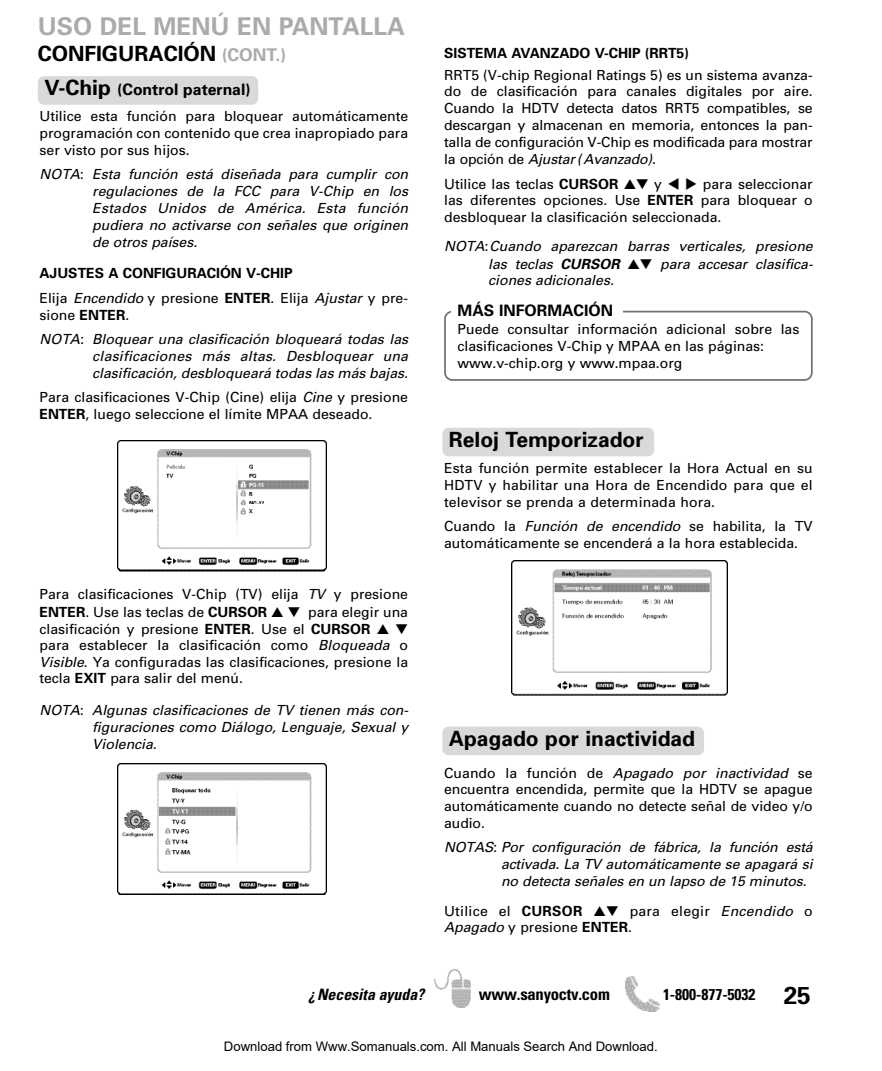
<style>
.page{position:relative;width:882px;height:1071px;background:#fff}
.page>*{position:absolute;margin:0;border:0;box-sizing:border-box;transform-origin:0 0}
.t1{font:700 24.5px "Univers";color:#ababab}
.t2{font:700 21px "Univers";color:#000}
.t3{font:700 condensed 16.62px "Univers";letter-spacing:-.015em;color:#000}
.t4{font:700 15.75px "Univers";color:#000}
.t5{font:700 condensed 15.75px "Univers";color:#000}
.t6{font:italic 700 condensed 15.75px "Univers";color:#000}
.t7{font:14px/16.8px "Univers";color:#000;text-align:justify}
.t8{font:italic 14px/16.8px "Univers";color:#000;text-align:justify}
.t9{font:700 14px/24.3px "Univers";color:#000}
.t10{font:14px/16.3px "Univers";letter-spacing:.02em;color:#000}
.t11{font:13.12px "Arial";color:#000}
.s1{font-size:17.5px;color:#ababab}
.s2{font-size:21px}
.s3{font-weight:400}
.s4{font-weight:400;font-style:italic}
.s5{font-style:normal}
.s6{font-weight:700;font-style:normal}
.s7{font-style:italic}
.s8{font-weight:700}
.s9{font-stretch:normal;font-size:24.5px}
</style>
<div class="page">
<img style="left:435px;top:969px;width:36px;height:39px">
<img style="left:625px;top:976px;width:35px;height:35px">
<div style="left:38px;top:76px;width:220px;height:29px;background:#d9d9d9;border-radius:6px"></div>
<img style="left:117px;top:440px;width:210px;height:64px">
<img style="left:117px;top:504px;width:210px;height:67px">
<img style="left:117px;top:764px;width:210px;height:64px">
<img style="left:117px;top:828px;width:210px;height:67px">
<svg style="left:444px;top:311px;width:369px;height:70px"></svg>
<div style="left:451px;top:307px;width:172px;height:9px;background:#fff"></div>
<div style="left:442px;top:428px;width:212px;height:28px;background:#d9d9d9;border-radius:6px"></div>
<img style="left:511px;top:560px;width:217px;height:67px">
<img style="left:511px;top:627px;width:217px;height:69px">
<div style="left:442px;top:727px;width:262px;height:28px;background:#d9d9d9;border-radius:6px"></div>
<h1 class="t1" style="left:38px;top:18px;width:369px">USO DEL MENÚ EN PANTALLA</h1>
<h2 class="t2" style="left:38px;top:46px;width:250px">CONFIGURACIÓN <span class="s1">(CONT.)</span></h2>
<p class="t4" style="left:44px;top:84px;width:208px"><span class="s2">V-Chip</span> (Control paternal)</p>
<p class="t7" style="left:40px;top:109px;width:370px">Utilice esta función para bloquear automáticamente programación con contenido que crea inapropiado para ser visto por sus hijos.</p>
<p class="t8" style="left:92px;top:167px;width:317px;text-indent:-53px">NOTA: Esta función está diseñada para cumplir con regulaciones de la FCC para V-Chip en los Estados Unidos de América. Esta función pudiera no activarse con señales que originen de otros países.</p>
<p class="t9" style="left:40px;top:263px;width:370px">AJUSTES A CONFIGURACIÓN V-CHIP<br><span class="s3">Elija</span> <span class="s4">Encendido</span> <span class="s3">y presione</span> ENTER<span class="s3">. Elija</span> <span class="s4">Ajustar</span> <span class="s3">y pre-</span></p>
<p class="t8" style="left:40px;top:304px;width:370px;line-height:24.3px"><span class="s5">sione</span> <span class="s6">ENTER</span><span class="s5">.<br></span>NOTA: Bloquear una clasificación bloqueará todas las</p>
<p class="t8" style="left:92px;top:349px;width:317px">clasificaciones más altas. Desbloquear una clasificación, desbloqueará todas las más bajas.</p>
<p class="t7" style="left:40px;top:390px;width:370px">Para clasificaciones V-Chip (Cine) elija <span class="s7">Cine</span> y presione<br><span class="s8">ENTER</span>, luego seleccione el límite MPAA deseado.</p>
<p class="t7" style="left:40px;top:587px;width:370px">Para clasificaciones V-Chip (TV) elija <span class="s7">TV</span> y presione <span class="s8">ENTER</span>. Use las teclas de <span class="s8">CURSOR</span> ▲ ▼ para elegir una clasificación y presione <span class="s8">ENTER</span>. Use el <span class="s8">CURSOR</span> ▲ ▼ para establecer la clasificación como <span class="s7">Bloqueada</span> o <span class="s7">Visible</span>. Ya configuradas las clasificaciones, presione la tecla <span class="s8">EXIT</span> para salir del menú.</p>
<p class="t8" style="left:92px;top:703px;width:318px;text-indent:-53px">NOTA: Algunas clasificaciones de TV tienen más con&shy;figuraciones como Diálogo, Lenguaje, Sexual y Violencia.</p>
<p class="t9" style="left:444px;top:42px;width:246px">SISTEMA AVANZADO V-CHIP (RRT5)</p>
<p class="t7" style="left:444px;top:68px;width:370px">RRT5 (V-chip Regional Ratings 5) es un sistema avanza&shy;do de clasificación para canales digitales por aire.<br>Cuando la HDTV detecta datos RRT5 compatibles, se descargan y almacenan en memoria, entonces la pan&shy;talla de configuración V-Chip es modificada para mostrar la opción de <span class="s7">Ajustar (Avanzado)</span>.</p>
<p class="t7" style="left:444px;top:177px;width:219px">Utilice las teclas <span class="s8">CURSOR</span> ▲▼ y</p>
<p class="t7" style="left:444px;top:177px;width:370px;text-indent:259px">para seleccionar las diferentes opciones. Use <span class="s8">ENTER</span> para bloquear o desbloquear la clasificación seleccionada.</p>
<p class="t8" style="left:488px;top:239px;width:326px;text-indent:-44px">NOTA:Cuando aparezcan barras verticales, presione las teclas <span class="s8">CURSOR</span> ▲▼ para accesar clasifica&shy;ciones adicionales.</p>
<p class="t4" style="left:458px;top:304px;width:157px">MÁS INFORMACIÓN</p>
<p class="t7" style="left:458px;top:322px;width:343px;text-align:left">Puede consultar información adicional sobre las clasificaciones V-Chip y MPAA en las páginas: www.v-chip.org y www.mpaa.org</p>
<h2 class="t2" style="left:449px;top:432px;width:196px">Reloj Temporizador</h2>
<p class="t7" style="left:444px;top:461px;width:370px">Esta función permite establecer la Hora Actual en su HDTV y habilitar una Hora de Encendido para que el televisor se prenda a determinada hora.</p>
<p class="t7" style="left:444px;top:519px;width:370px">Cuando la <span class="s7">Función de encendido</span> se habilita, la TV automáticamente se encenderá a la hora establecida.</p>
<h2 class="t2" style="left:449px;top:731px;width:248px">Apagado por inactividad</h2>
<p class="t7" style="left:444px;top:766px;width:370px">Cuando la función de <span class="s7">Apagado por inactividad</span> se encuentra encendida, permite que la HDTV se apague automáticamente cuando no detecte señal de video y/o audio.</p>
<p class="t8" style="left:501px;top:840px;width:313px;text-indent:-57px">NOTAS: Por configuración de fábrica, la función está activada. La TV automáticamente se apagará si no detecta señales en un lapso de 15 minutos.</p>
<p class="t10" style="left:444px;top:904px;width:370px">Utilice el <span class="s8">CURSOR</span> ▲▼ para elegir <span class="s7">Encendido</span> o<br><span class="s7">Apagado</span> y presione <span class="s8">ENTER</span>.</p>
<p class="t6" style="left:310px;top:989px;width:116px">¿Necesita ayuda?</p>
<p class="t3" style="left:479px;top:988px;width:133px">www.sanyoctv.com</p>
<p class="t5" style="left:663px;top:989px;width:149px">1-800-877-5032 <span class="s9">25</span></p>
<p class="t11" style="left:224px;top:1039px;width:435px">Download from Www.Somanuals.com. All Manuals Search And Download.</p>
</div>
